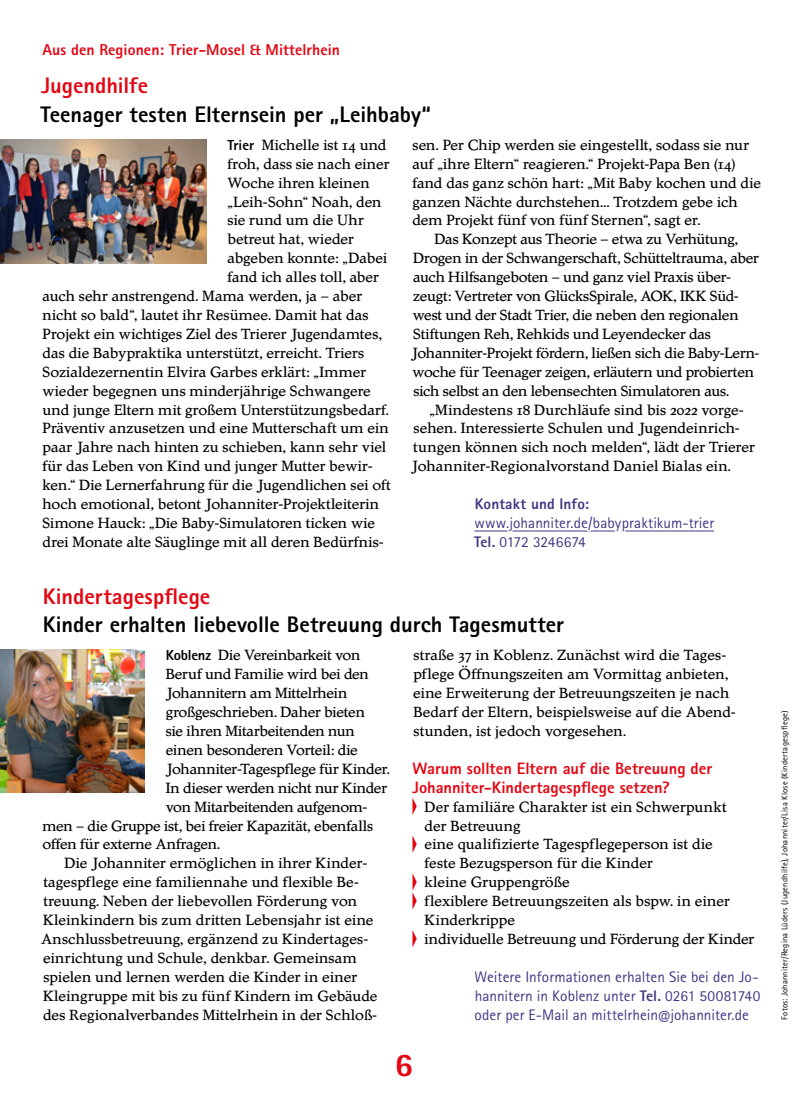
<style>
.page{position:relative;width:808px;height:1106px;background:#fff}
.page>*{position:absolute;margin:0;border:0;box-sizing:border-box;transform-origin:0 0}
.t1{font:800 33px "Rotis Sans Serif W1 G";color:#e30613}
.t2{font:800 22.5px "Rotis Sans Serif W1 G";color:#000}
.t3{font:800 22.5px "Rotis Sans Serif W1 G";color:#e30613}
.t4{font:800 16.5px/18.9px "Rotis Sans Serif W1 G";color:#e30613}
.t5{font:15.75px/18.9px "Diethelm AR";color:#000}
.t6{font:15.75px/18.9px "Diethelm AR";letter-spacing:-.02em;color:#000}
.t7{font:800 15.75px "Rotis Sans Serif W1 G";letter-spacing:.005em;color:#e30613}
.t8{font:15.75px "Diethelm AR";letter-spacing:.02em;color:#000}
.t9{font:15.3px/18.9px "Rotis Sans Serif W1 G";color:#433684}
.t10{font:800 15.3px "Rotis Sans Serif W1 G";letter-spacing:.005em;color:#433684}
.t11{font:8.55px "Rotis Sans Serif W1 G";letter-spacing:.025em;color:#000}
.s1{font-family:"Rotis Sans Serif W1 G";font-weight:800;font-size:14.55px}
.s2{font-weight:800}
</style>
<div class="page">
<svg style="left:474px;top:530px;width:241px;height:2px"></svg>
<svg style="left:412px;top:798px;width:5px;height:17px"></svg>
<svg style="left:412px;top:835px;width:5px;height:18px"></svg>
<svg style="left:412px;top:873px;width:5px;height:36px"></svg>
<svg style="left:412px;top:930px;width:5px;height:17px"></svg>
<img style="left:0;top:139px;width:206px;height:124px">
<img style="left:0;top:650px;width:145px;height:142px">
<p class="t7" style="left:43px;top:40px;width:299px">Aus den Regionen: Trier-Mosel &amp; Mittelrhein</p>
<h2 class="t3" style="left:41px;top:71px;width:108px">Jugendhilfe</h2>
<h2 class="t2" style="left:41px;top:100px;width:392px">Teenager testen Elternsein per „Leihbaby“</h2>
<p class="t5" style="left:227px;top:136px;width:161px"><span class="s1">Trier</span> Michelle ist 14 und</p>
<p class="t5" style="left:227px;top:155px;width:163px">froh, dass sie nach einer</p>
<p class="t5" style="left:227px;top:174px;width:144px">Woche ihren kleinen</p>
<p class="t5" style="left:227px;top:192px;width:156px">„Leih-Sohn“ Noah, den</p>
<p class="t8" style="left:227px;top:211px;width:138px">sie rund um die Uhr</p>
<p class="t5" style="left:227px;top:230px;width:128px">betreut hat, wieder</p>
<p class="t5" style="left:227px;top:249px;width:161px">abgeben konnte: „Dabei</p>
<p class="t5" style="left:227px;top:268px;width:153px">fand ich alles toll, aber</p>
<p class="t5" style="left:43px;top:287px;width:321px">auch sehr anstrengend. Mama werden, ja – aber</p>
<p class="t5" style="left:43px;top:306px;width:327px">nicht so bald“, lautet ihr Resümee. Damit hat das</p>
<p class="t5" style="left:43px;top:325px;width:341px">Projekt ein wichtiges Ziel des Trierer Jugendamtes,</p>
<p class="t5" style="left:43px;top:344px;width:323px">das die Babypraktika unterstützt, erreicht. Triers</p>
<p class="t5" style="left:43px;top:363px;width:325px">Sozialdezernentin Elvira Garbes erklärt: „Immer</p>
<p class="t5" style="left:43px;top:381px;width:330px">wieder begegnen uns minderjährige Schwangere</p>
<p class="t5" style="left:43px;top:400px;width:348px">und junge Eltern mit großem Unterstützungsbedarf.</p>
<p class="t5" style="left:43px;top:419px;width:348px">Präventiv anzusetzen und eine Mutterschaft um ein</p>
<p class="t5" style="left:43px;top:438px;width:345px">paar Jahre nach hinten zu schieben, kann sehr viel</p>
<p class="t5" style="left:43px;top:457px;width:331px">für das Leben von Kind und junger Mutter bewir-</p>
<p class="t5" style="left:43px;top:476px;width:350px">ken.“ Die Lernerfahrung für die Jugendlichen sei oft</p>
<p class="t5" style="left:43px;top:495px;width:338px">hoch emotional, betont Johanniter-Projektleiterin</p>
<p class="t5" style="left:43px;top:514px;width:334px">Simone Hauck: „Die Baby-Simulatoren ticken wie</p>
<p class="t5" style="left:43px;top:533px;width:342px">drei Monate alte Säuglinge mit all deren Bedürfnis-</p>
<p class="t5" style="left:412px;top:136px;width:350px">sen. Per Chip werden sie eingestellt, sodass sie nur auf „ihre Eltern“ reagieren.“ Projekt-Papa Ben (14) fand das ganz schön hart: „Mit Baby kochen und die ganzen Nächte durchstehen… Trotzdem gebe ich dem Projekt fünf von fünf Sternen“, sagt er.</p>
<p class="t6" style="left:411px;top:230px;width:349px;text-indent:23px">Das Konzept aus Theorie – etwa zu Verhütung, Drogen in der Schwangerschaft, Schütteltrauma, aber auch Hilfsangeboten – und ganz viel Praxis über&shy;zeugt: Vertreter von GlücksSpirale, AOK, IKK Süd&shy;west und der Stadt Trier, die neben den regionalen Stiftungen Reh, Rehkids und Leyendecker das Johanniter-Projekt fördern, ließen sich die Baby-Lern&shy;woche für Teenager zeigen, erläutern und probierten sich selbst an den lebensechten Simulatoren aus.</p>
<p class="t5" style="left:411px;top:400px;width:345px;text-indent:18px">„Mindestens 18 Durchläufe sind bis 2022 vorge&shy;sehen. Interessierte Schulen und Jugendeinrich&shy;tungen können sich noch melden“, lädt der Trierer Johanniter-Regionalvorstand Daniel Bialas ein.</p>
<p class="t10" style="left:475px;top:494px;width:116px">Kontakt und Info:</p>
<p class="t9" style="left:474px;top:513px;width:242px">www.johanniter.de/babypraktikum-trier<br><span class="s2">Tel.</span> 0172 3246674</p>
<h2 class="t3" style="left:43px;top:581px;width:169px">Kindertagespflege</h2>
<h2 class="t2" style="left:43px;top:610px;width:523px">Kinder erhalten liebevolle Betreuung durch Tagesmutter</h2>
<p class="t6" style="left:166px;top:646px;width:196px"><span class="s1">Koblenz</span> Die Vereinbarkeit von</p>
<p class="t5" style="left:166px;top:665px;width:205px">Beruf und Familie wird bei den</p>
<p class="t5" style="left:166px;top:684px;width:183px">Johannitern am Mittelrhein</p>
<p class="t5" style="left:166px;top:703px;width:201px">großgeschrieben. Daher bieten</p>
<p class="t6" style="left:166px;top:722px;width:191px">sie ihren Mitarbeitenden nun</p>
<p class="t6" style="left:166px;top:741px;width:194px">einen besonderen Vorteil: die</p>
<p class="t5" style="left:166px;top:759px;width:225px">Johanniter-Tagespflege für Kinder.</p>
<p class="t6" style="left:166px;top:778px;width:223px">In dieser werden nicht nur Kinder</p>
<p class="t6" style="left:166px;top:797px;width:203px">von Mitarbeitenden aufgenom-</p>
<p class="t5" style="left:43px;top:816px;width:332px">men – die Gruppe ist, bei freier Kapazität, ebenfalls</p>
<p class="t5" style="left:43px;top:835px;width:179px">offen für externe Anfragen.</p>
<p class="t5" style="left:64px;top:854px;width:304px">Die Johanniter ermöglichen in ihrer Kinder-</p>
<p class="t5" style="left:43px;top:873px;width:316px">tagespflege eine familiennahe und flexible Be-</p>
<p class="t5" style="left:43px;top:892px;width:315px">treuung. Neben der liebevollen Förderung von</p>
<p class="t5" style="left:43px;top:911px;width:332px">Kleinkindern bis zum dritten Lebensjahr ist eine</p>
<p class="t5" style="left:41px;top:930px;width:328px">Anschlussbetreuung, ergänzend zu Kindertages-</p>
<p class="t5" style="left:43px;top:948px;width:315px">einrichtung und Schule, denkbar. Gemeinsam</p>
<p class="t5" style="left:43px;top:967px;width:315px">spielen und lernen werden die Kinder in einer</p>
<p class="t5" style="left:43px;top:986px;width:336px">Kleingruppe mit bis zu fünf Kindern im Gebäude</p>
<p class="t5" style="left:43px;top:1005px;width:335px">des Regionalverbandes Mittelrhein in der Schloß-</p>
<p class="t5" style="left:413px;top:646px;width:324px">straße 37 in Koblenz. Zunächst wird die Tages&shy;pflege Öffnungszeiten am Vormittag anbieten, eine Erweiterung der Betreuungszeiten je nach Bedarf der Eltern, beispielsweise auf die Abend&shy;stunden, ist jedoch vorgesehen.</p>
<p class="t4" style="left:412px;top:758px;width:301px">Warum sollten Eltern auf die Betreuung der<br>Johanniter-Kindertagespflege setzen?</p>
<p class="t5" style="left:425px;top:797px;width:331px">Der familiäre Charakter ist ein Schwerpunkt<br>der Betreuung<br>eine qualifizierte Tagespflegeperson ist die<br>feste Bezugsperson für die Kinder<br>kleine Gruppengröße<br>flexiblere Betreuungszeiten als bspw. in einer Kinderkrippe<br>individuelle Betreuung und Förderung der Kinder</p>
<p class="t9" style="left:475px;top:967px;width:287px">Weitere Informationen erhalten Sie bei den Jo&shy;hannitern in Koblenz unter <span class="s2">Tel.</span> 0261 50081740 oder per E-Mail an mittelrhein@johanniter.de</p>
<h1 class="t1" style="left:395px;top:1044px;width:20px">6</h1>
<p class="t11" style="left:780px;top:1019px;width:310px;rotate:-90deg">Fotos: Johanniter/Regina Lüders (Jugendhilfe), Johanniter/Lisa Klose (Kindertagespflege)</p>
</div>
